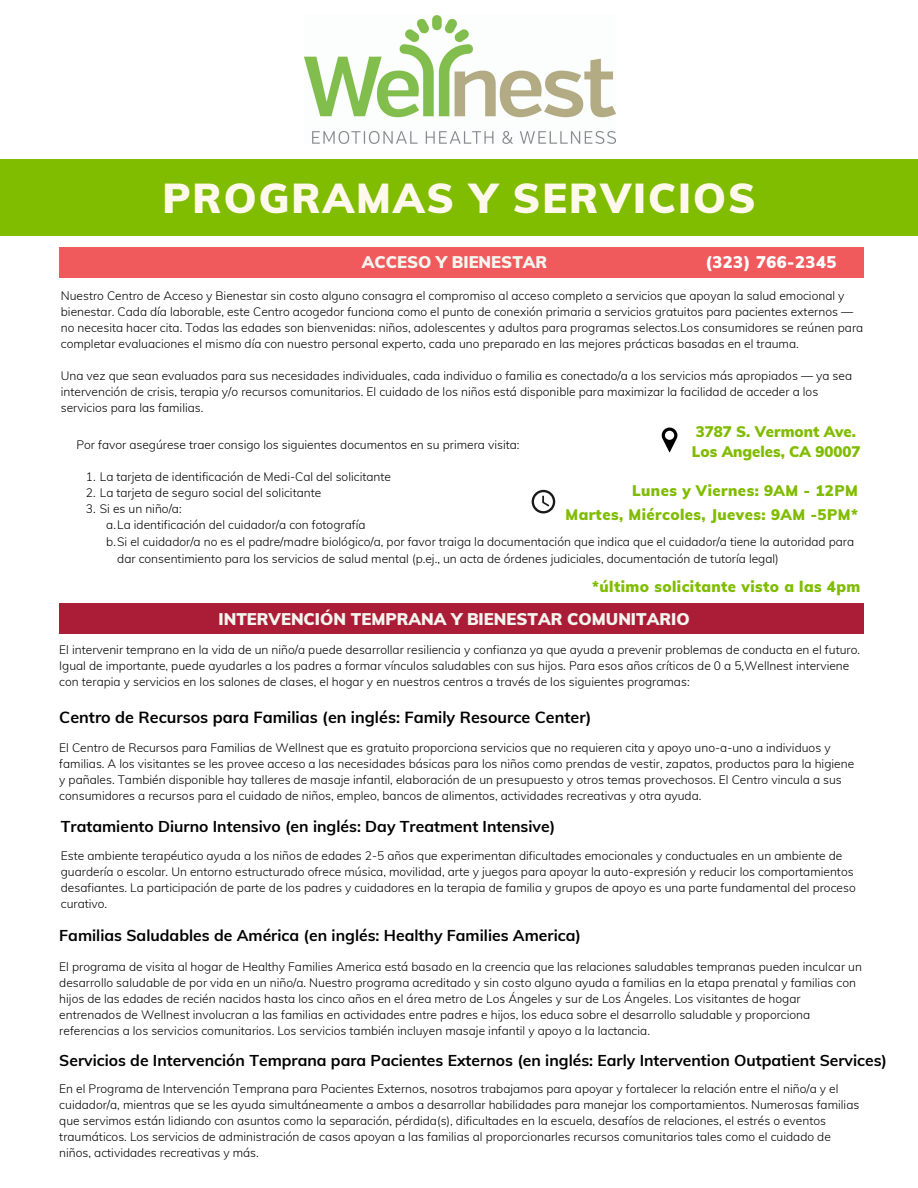
<style>
.page{position:relative;width:918px;height:1188px;background:#fff}
.page>*{position:absolute;margin:0;border:0;box-sizing:border-box;transform-origin:0 0}
.t1{font:900 40.95px "Muli";letter-spacing:.05em;color:#fff9ed}
.t2{font:900 16.5px "Muli";color:#f5f5ef}
.t3{font:900 16.5px "Muli";letter-spacing:.03em;color:#fff}
.t4{font:700 16.05px "Muli";color:#000}
.t5{font:700 15.75px "Muli";color:#000}
.t6{font:900 15px "Muli";letter-spacing:.03em;color:#80bc00}
.t7{font:900 15px/20.2px "Muli";color:#80bc00}
.t8{font:300 12px/16px "Muli";color:#000}
</style>
<div class="page">
<img style="left:304px;top:16px;width:312px;height:128px">
<div style="left:0;top:159px;width:917px;height:77px;background:#80bc00"></div>
<div style="left:59px;top:603px;width:805px;height:31px;background:#ab1d37"></div>
<div style="left:59px;top:247px;width:805px;height:30px;background:#f15a5d"></div>
<svg style="left:662px;top:428px;width:15px;height:24px"></svg>
<svg style="left:532px;top:490px;width:23px;height:23px"></svg>
<h1 class="t1" style="left:162px;top:172px;width:595px">PROGRAMAS Y SERVICIOS</h1>
<h2 class="t2" style="left:362px;top:251px;width:187px">ACCESO Y BIENESTAR</h2>
<h2 class="t3" style="left:705px;top:252px;width:132px">(323) 766-2345</h2>
<p class="t8" style="left:61px;top:288px;width:804px">Nuestro Centro de Acceso y Bienestar sin costo alguno consagra el compromiso al acceso completo a servicios que apoyan la salud emocional y bienestar. Cada día laborable, este Centro acogedor funciona como el punto de conexión primaria a servicios gratuitos para pacientes externos ― no necesita hacer cita. Todas las edades son bienvenidas: niños, adolescentes y adultos para programas selectos.Los consumidores se reúnen para completar evaluaciones el mismo día con nuestro personal experto, cada uno preparado en las mejores prácticas basadas en el trauma.</p>
<p class="t8" style="left:61px;top:368px;width:793px">Una vez que sean evaluados para sus necesidades individuales, cada individuo o familia es conectado/a a los servicios más apropiados — ya sea intervención de crisis, terapia y/o recursos comunitarios. El cuidado de los niños está disponible para maximizar la facilidad de acceder a los servicios para las familias.</p>
<p class="t8" style="left:76px;top:436px;width:445px">Por favor asegúrese traer consigo los siguientes documentos en su primera visita:</p>
<p class="t7" style="left:692px;top:421px;width:170px">3787 S. Vermont Ave.<br>Los Angeles, CA 90007</p>
<p class="t8" style="left:86px;top:468px;width:307px">1. La tarjeta de identificación de Medi-Cal del solicitante</p>
<p class="t8" style="left:86px;top:484px;width:237px">2. La tarjeta de seguro social del solicitante</p>
<p class="t8" style="left:86px;top:500px;width:97px">3. Si es un niño/a:</p>
<p class="t8" style="left:106px;top:516px;width:261px">a.La identificación del cuidador/a con fotografía</p>
<p class="t8" style="left:106px;top:533px;width:749px">b.Si el cuidador/a no es el padre/madre biológico/a, por favor traiga la documentación que indica que el cuidador/a tiene la autoridad para</p>
<p class="t8" style="left:117px;top:550px;width:663px">dar consentimiento para los servicios de salud mental (p.ej., un acta de órdenes judiciales, documentación de tutoría legal)</p>
<p class="t6" style="left:632px;top:481px;width:227px">Lunes y Viernes: 9AM - 12PM</p>
<p class="t6" style="left:565px;top:505px;width:294px">Martes, Miércoles, Jueves: 9AM -5PM*</p>
<p class="t6" style="left:592px;top:577px;width:270px">*último solicitante visto a las 4pm</p>
<h2 class="t2" style="left:219px;top:608px;width:473px">INTERVENCIÓN TEMPRANA Y BIENESTAR COMUNITARIO</h2>
<p class="t8" style="left:59px;top:642px;width:802px">El intervenir temprano en la vida de un niño/a puede desarrollar resiliencia y confianza ya que ayuda a prevenir problemas de conducta en el futuro.<br>Igual de importante, puede ayudarles a los padres a formar vínculos saludables con sus hijos. Para esos años críticos de 0 a 5,Wellnest interviene con terapia y servicios en los salones de clases, el hogar y en nuestros centros a través de los siguientes programas:</p>
<h3 class="t4" style="left:59px;top:707px;width:534px">Centro de Recursos para Familias (en inglés: Family Resource Center)</h3>
<p class="t8" style="left:59px;top:739px;width:796px">El Centro de Recursos para Familias de Wellnest que es gratuito proporciona servicios que no requieren cita y apoyo uno-a-uno a individuos y familias. A los visitantes se les provee acceso a las necesidades básicas para los niños como prendas de vestir, zapatos, productos para la higiene y pañales. También disponible hay talleres de masaje infantil, elaboración de un presupuesto y otros temas provechosos. El Centro vincula a sus consumidores a recursos para el cuidado de niños, empleo, bancos de alimentos, actividades recreativas y otra ayuda.</p>
<h3 class="t5" style="left:61px;top:816px;width:496px">Tratamiento Diurno Intensivo (en inglés: Day Treatment Intensive)</h3>
<p class="t8" style="left:61px;top:848px;width:796px">Este ambiente terapéutico ayuda a los niños de edades 2-5 años que experimentan dificultades emocionales y conductuales en un ambiente de guardería o escolar. Un entorno estructurado ofrece música, movilidad, arte y juegos para apoyar la auto-expresión y reducir los comportamientos desafiantes. La participación de parte de los padres y cuidadores en la terapia de familia y grupos de apoyo es una parte fundamental del proceso curativo.</p>
<h3 class="t5" style="left:59px;top:926px;width:523px">Familias Saludables de América (en inglés: Healthy Families America)</h3>
<p class="t8" style="left:59px;top:958px;width:804px">El programa de visita al hogar de Healthy Families America está basado en la creencia que las relaciones saludables tempranas pueden inculcar un desarrollo saludable de por vida en un niño/a. Nuestro programa acreditado y sin costo alguno ayuda a familias en la etapa prenatal y familias con hijos de las edades de recién nacidos hasta los cinco años en el área metro de Los Ángeles y sur de Los Ángeles. Los visitantes de hogar entrenados de Wellnest involucran a las familias en actividades entre padres e hijos, los educa sobre el desarrollo saludable y proporciona referencias a los servicios comunitarios. Los servicios también incluyen masaje infantil y apoyo a la lactancia.</p>
<h3 class="t5" style="left:59px;top:1050px;width:829px">Servicios de Intervención Temprana para Pacientes Externos (en inglés: Early Intervention Outpatient Services)</h3>
<p class="t8" style="left:59px;top:1081px;width:802px">En el Programa de Intervención Temprana para Pacientes Externos, nosotros trabajamos para apoyar y fortalecer la relación entre el niño/a y el cuidador/a, mientras que se les ayuda simultáneamente a ambos a desarrollar habilidades para manejar los comportamientos. Numerosas familias que servimos están lidiando con asuntos como la separación, pérdida(s), dificultades en la escuela, desafíos de relaciones, el estrés o eventos traumáticos. Los servicios de administración de casos apoyan a las familias al proporcionarles recursos comunitarios tales como el cuidado de niños, actividades recreativas y más.</p>
</div>
